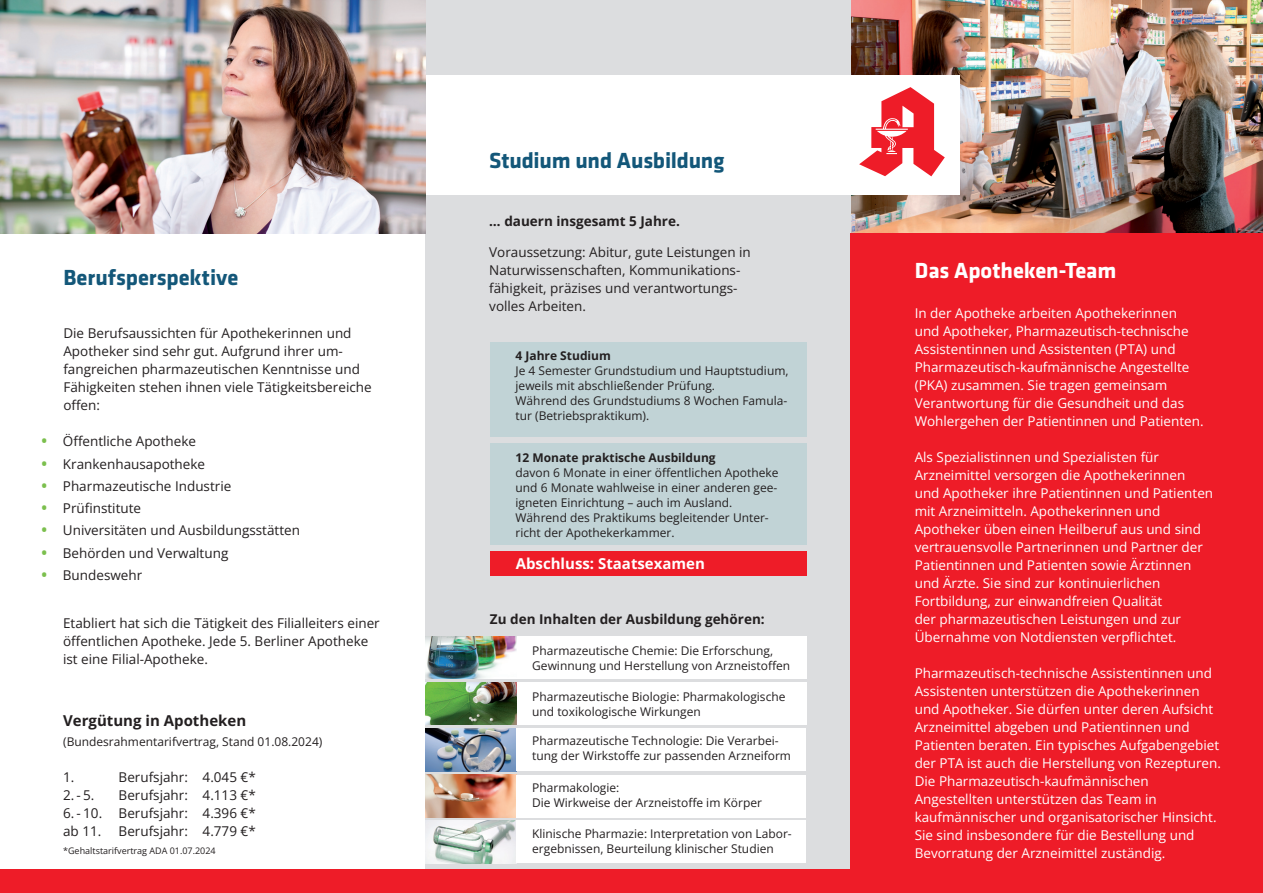
<style>
.page{position:relative;width:1263px;height:893px;background:#fff}
.page>*{position:absolute;margin:0;border:0;box-sizing:border-box;transform-origin:0 0}
.t1{font:700 22.65px "Klavika Basic";letter-spacing:-.005em;color:#135779}
.t2{font:700 22.65px "Klavika Basic";letter-spacing:-.005em;color:#fff}
.t3{font:700 15px "Open Sans";color:#fff}
.t4{font:700 15px "Open Sans";color:#231f20}
.t5{font:13.5px/18px "Open Sans";color:#fff}
.t6{font:13.5px/18px "Open Sans";color:#231f20}
.t7{font:700 13.5px "Open Sans";color:#231f20}
.t8{font:12px/15px "Open Sans";color:#231f20}
.t9{font:700 12px "Open Sans";color:#231f20}
.t10{font:9px "Open Sans";color:#231f20}
.s1{font-weight:700;font-size:15px;color:#7bbf4d}
</style>
<div class="page">
<div style="left:425px;top:0;width:425px;height:892px;background:#dcdddf"></div>
<img style="left:425px;top:729px;width:92px;height:42px">
<img style="left:425px;top:775px;width:92px;height:42px">
<img style="left:425px;top:820px;width:92px;height:43px">
<div style="left:517px;top:729px;width:289px;height:42px;background:#fff"></div>
<div style="left:517px;top:775px;width:289px;height:42px;background:#fff"></div>
<div style="left:517px;top:820px;width:289px;height:43px;background:#fff"></div>
<img style="left:850px;top:0;width:413px;height:234px">
<div style="left:0;top:75px;width:960px;height:119px;background:#fff"></div>
<img style="left:0;top:0;width:425px;height:234px">
<div style="left:490px;top:682px;width:316px;height:43px;background:#fff"></div>
<img style="left:425px;top:682px;width:92px;height:43px">
<div style="left:490px;top:636px;width:316px;height:43px;background:#fff"></div>
<img style="left:425px;top:636px;width:92px;height:43px">
<div style="left:0;top:870px;width:1263px;height:23px;background:#ee1c28"></div>
<div style="left:490px;top:342px;width:316px;height:95px;background:#c1d3d6"></div>
<div style="left:490px;top:443px;width:316px;height:101px;background:#c1d3d6"></div>
<div style="left:490px;top:551px;width:316px;height:25px;background:#ee1c28"></div>
<svg style="left:859px;top:87px;width:86px;height:89px"></svg>
<div style="left:850px;top:234px;width:413px;height:659px;background:#ee1c28"></div>
<h1 class="t1" style="left:63px;top:261px;width:177px">Berufsperspektive</h1>
<p class="t6" style="left:63px;top:323px;width:310px">Die Berufsaussichten für Apothekerinnen und Apotheker sind sehr gut. Aufgrund ihrer um&shy;fangreichen pharmazeutischen Kenntnisse und Fähigkeiten stehen ihnen viele Tätigkeitsbereiche offen:</p>
<p class="t6" style="left:42px;top:432px;width:156px"><span class="s1">•</span> Öffentliche Apotheke</p>
<p class="t6" style="left:42px;top:454px;width:165px"><span class="s1">•</span> Krankenhausapotheke</p>
<p class="t6" style="left:42px;top:476px;width:191px"><span class="s1">•</span> Pharmazeutische Industrie</p>
<p class="t6" style="left:42px;top:499px;width:101px"><span class="s1">•</span> Prüfinstitute</p>
<p class="t6" style="left:42px;top:521px;width:260px"><span class="s1">•</span> Universitäten und Ausbildungsstätten</p>
<p class="t6" style="left:42px;top:543px;width:188px"><span class="s1">•</span> Behörden und Verwaltung</p>
<p class="t6" style="left:42px;top:565px;width:102px"><span class="s1">•</span> Bundeswehr</p>
<p class="t6" style="left:63px;top:614px;width:318px">Etabliert hat sich die Tätigkeit des Filialleiters einer öffentlichen Apotheke. Jede 5. Berliner Apotheke ist eine Filial-Apotheke.</p>
<p class="t4" style="left:63px;top:711px;width:185px">Vergütung in Apotheken</p>
<p class="t8" style="left:63px;top:734px;width:261px">(Bundesrahmentarifvertrag, Stand 01.08.2024)</p>
<p class="t6" style="left:63px;top:768px;width:13px">1.</p>
<p class="t6" style="left:119px;top:768px;width:139px">Berufsjahr: 4.045 €*</p>
<p class="t6" style="left:63px;top:786px;width:33px">2. - 5.</p>
<p class="t6" style="left:119px;top:786px;width:139px">Berufsjahr: 4.113 €*</p>
<p class="t6" style="left:63px;top:804px;width:194px">6. - 10. Berufsjahr: 4.396 €* ab 11.</p>
<p class="t6" style="left:119px;top:822px;width:139px">Berufsjahr: 4.779 €*</p>
<p class="t10" style="left:63px;top:844px;width:154px">*Gehaltstarifvertrag ADA 01.07.2024</p>
<h1 class="t1" style="left:489px;top:144px;width:237px">Studium und Ausbildung</h1>
<p class="t7" style="left:489px;top:212px;width:192px">… dauern insgesamt 5 Jahre.</p>
<p class="t6" style="left:489px;top:242px;width:263px">Voraussetzung: Abitur, gute Leistungen in Naturwissenschaften, Kommunikations&shy;fähigkeit, präzises und verantwortungs&shy;volles Arbeiten.</p>
<p class="t9" style="left:516px;top:348px;width:97px">4 Jahre Studium</p>
<p class="t8" style="left:516px;top:363px;width:274px">Je 4 Semester Grundstudium und Hauptstudium, jeweils mit abschließender Prüfung.<br>Während des Grundstudiums 8 Wochen Famula&shy;tur (Betriebspraktikum).</p>
<p class="t9" style="left:516px;top:449px;width:202px">12 Monate praktische Ausbildung</p>
<p class="t8" style="left:516px;top:464px;width:264px">davon 6 Monate in einer öffentlichen Apotheke und 6 Monate wahlweise in einer anderen gee&shy;igneten Einrichtung – auch im Ausland.<br>Während des Praktikums begleitender Unter&shy;richt der Apothekerkammer.</p>
<p class="t3" style="left:516px;top:553px;width:191px">Abschluss: Staatsexamen</p>
<p class="t7" style="left:490px;top:610px;width:276px">Zu den Inhalten der Ausbildung gehören:</p>
<p class="t8" style="left:532px;top:643px;width:260px">Pharmazeutische Chemie: Die Erforschung,<br>Gewinnung und Herstellung von Arzneistoffen</p>
<p class="t8" style="left:532px;top:689px;width:255px">Pharmazeutische Biologie: Pharmakologische und toxikologische Wirkungen</p>
<p class="t8" style="left:532px;top:733px;width:260px">Pharmazeutische Technologie: Die Verarbei&shy;tung der Wirkstoffe zur passenden Arzneiform</p>
<p class="t8" style="left:532px;top:780px;width:231px">Pharmakologie:<br>Die Wirkweise der Arzneistoffe im Körper</p>
<p class="t8" style="left:532px;top:826px;width:261px">Klinische Pharmazie: Interpretation von Labor&shy;ergebnissen, Beurteilung klinischer Studien</p>
<h1 class="t2" style="left:915px;top:254px;width:203px">Das Apotheken-Team</h1>
<p class="t5" style="left:915px;top:304px;width:290px">In der Apotheke arbeiten Apothekerinnen und Apotheker, Pharmazeutisch-technische Assistentinnen und Assistenten (PTA) und Pharmazeutisch-kaufmännische Angestellte (PKA) zusammen. Sie tragen gemeinsam Verantwortung für die Gesundheit und das Wohlergehen der Patientinnen und Patienten.</p>
<p class="t5" style="left:915px;top:448px;width:300px">Als Spezialistinnen und Spezialisten für Arzneimittel versorgen die Apothekerinnen und Apotheker ihre Patientinnen und Patienten mit Arzneimitteln. Apothekerinnen und Apotheker üben einen Heilberuf aus und sind vertrauensvolle Partnerinnen und Partner der Patientinnen und Patienten sowie Ärztinnen und Ärzte. Sie sind zur kontinuierlichen Fortbildung, zur einwandfreien Qualität<br>der pharmazeutischen Leistungen und zur Übernahme von Notdiensten verpflichtet.</p>
<p class="t5" style="left:915px;top:664px;width:308px">Pharmazeutisch-technische Assistentinnen und Assistenten unterstützen die Apothekerinnen und Apotheker. Sie dürfen unter deren Aufsicht Arzneimittel abgeben und Patientinnen und Patienten beraten. Ein typisches Aufgabengebiet der PTA ist auch die Herstellung von Rezepturen.<br>Die Pharmazeutisch-kaufmännischen Angestellten unterstützen das Team in kaufmännischer und organisatorischer Hinsicht.<br>Sie sind insbesondere für die Bestellung und Bevorratung der Arzneimittel zuständig.</p>
</div>
